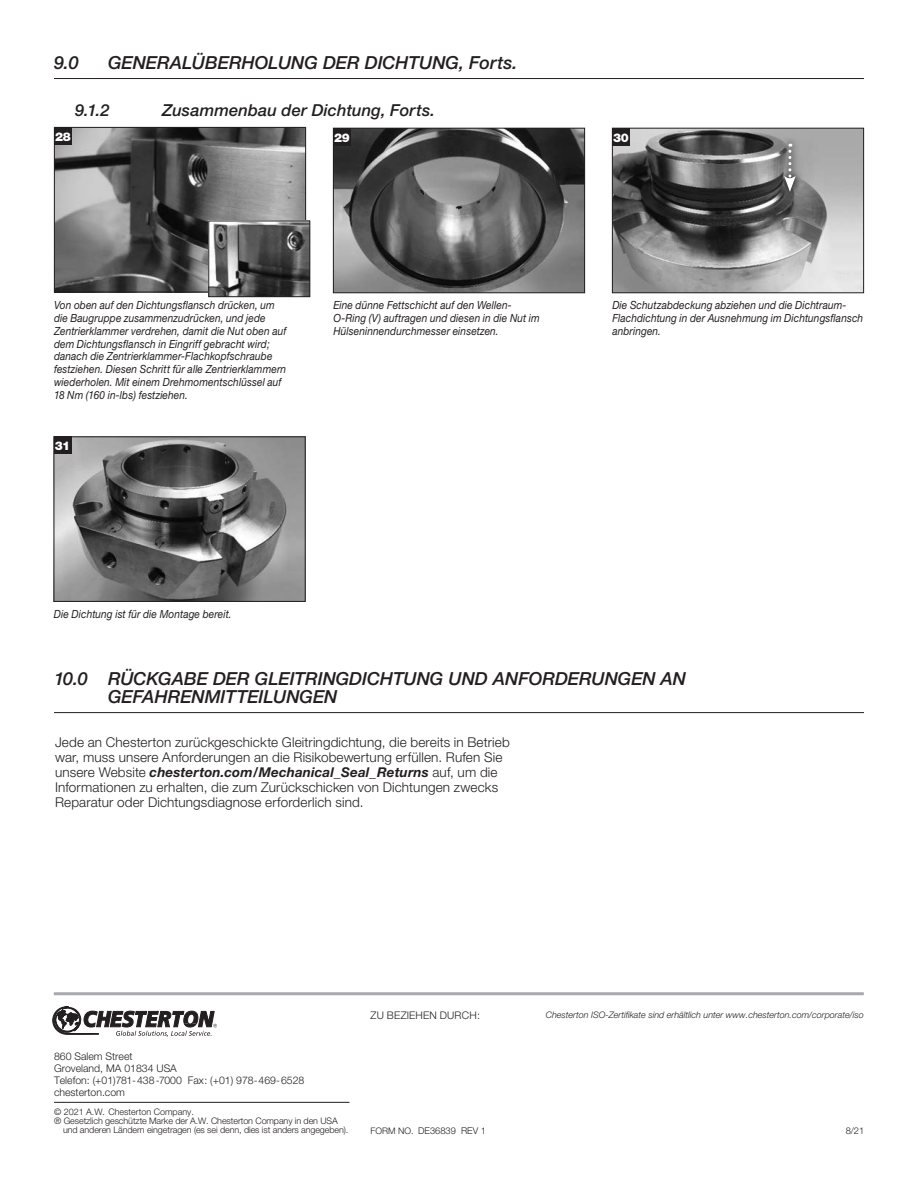
<style>
.page{position:relative;width:918px;height:1188px;background:#fff}
.page>*{position:absolute;margin:0;border:0;box-sizing:border-box;transform-origin:0 0}
.t1{font:italic 500 18px/18px "Helvetica Neue";letter-spacing:-.005em;color:#231f20}
.t2{font:italic 500 16.5px "Helvetica Neue";letter-spacing:.005em;color:#231f20}
.t3{font:300 13.5px/15px "Helvetica Neue CE";letter-spacing:.01em;color:#231f20}
.t4{font:900 12px "Helvetica Neue CE";letter-spacing:-.05em;color:#fff}
.t5{font:italic 11.25px/12.8px "Helvetica Neue CE";letter-spacing:.01em;color:#231f20;scale:.9 1}
.t6{font:300 10.5px/12px "Helvetica Neue CE";color:#231f20}
.t7{font:300 9.3px "Helvetica Neue CE";color:#231f20}
.t8{font:300 9px/9px "Helvetica Neue";letter-spacing:-.01em;color:#231f20}
.t9{font:italic 300 9px "Helvetica Neue CE";color:#231f20}
.t10{font:300 9px "Helvetica Neue CE";color:#231f20}
.s1{font-weight:700;font-style:italic}
.s2{font-size:9px}
</style>
<div class="page">
<hr style="left:54px;top:992px;width:810px;height:3px;background:#a8a9ad">
<svg style="left:53px;top:1006px;width:164px;height:31px"></svg>
<img style="left:56px;top:129px;width:248px;height:161px">
<div style="left:54px;top:127px;width:252px;height:165px;border:1px solid #231f20"></div>
<div style="left:54px;top:127px;width:18px;height:18px;background:#231f20"></div>
<img style="left:335px;top:130px;width:248px;height:161px">
<div style="left:333px;top:128px;width:252px;height:165px;border:1px solid #231f20"></div>
<img style="left:614px;top:130px;width:248px;height:161px">
<div style="left:612px;top:128px;width:252px;height:165px;border:1px solid #231f20"></div>
<div style="left:333px;top:128px;width:18px;height:18px;background:#231f20"></div>
<div style="left:612px;top:128px;width:18px;height:18px;background:#231f20"></div>
<img style="left:56px;top:438px;width:248px;height:162px">
<div style="left:54px;top:436px;width:252px;height:166px;border:1px solid #231f20"></div>
<div style="left:54px;top:436px;width:18px;height:18px;background:#231f20"></div>
<hr style="left:54px;top:78px;width:810px;height:1px;background:#231f20">
<hr style="left:54px;top:712px;width:810px;height:1px;background:#231f20">
<img style="left:210px;top:223px;width:98px;height:72px">
<div style="left:208px;top:221px;width:102px;height:76px;border:1px solid #231f20"></div>
<svg style="left:777px;top:137px;width:25px;height:61px"></svg>
<svg style="left:784px;top:144px;width:12px;height:48px"></svg>
<hr style="left:54px;top:1102px;width:296px;height:1px;background:#231f20">
<h1 class="t1" style="left:54px;top:54px;width:26px">9.0</h1>
<h1 class="t1" style="left:108px;top:54px;width:411px">GENERALÜBERHOLUNG DER DICHTUNG, Forts.</h1>
<h2 class="t2" style="left:75px;top:100px;width:36px">9.1.2</h2>
<h2 class="t2" style="left:162px;top:100px;width:275px">Zusammenbau der Dichtung, Forts.</h2>
<p class="t4" style="left:55px;top:129px;width:17px">28</p>
<p class="t4" style="left:334px;top:130px;width:17px">29</p>
<p class="t4" style="left:613px;top:130px;width:17px">30</p>
<p class="t5" style="left:54px;top:299px;width:260px">Von oben auf den Dichtungsflansch drücken, um die Baugruppe zusammenzudrücken, und jede Zentrierklammer verdrehen, damit die Nut oben auf dem Dichtungsflansch in Eingriff gebracht wird; danach die Zentrierklammer-Flachkopfschraube festziehen. Diesen Schritt für alle Zentrierklammern wiederholen. Mit einem Drehmomentschlüssel auf 18 Nm (160 in-lbs) festziehen.</p>
<p class="t5" style="left:612px;top:299px;width:280px">Die Schutzabdeckung abziehen und die Dichtraum-<br>Flachdichtung in der Ausnehmung im Dichtungsflansch anbringen.</p>
<p class="t5" style="left:333px;top:299px;width:231px">Eine dünne Fettschicht auf den Wellen-<br>O-Ring (V) auftragen und diesen in die Nut im<br>Hülseninnendurchmesser einsetzen.</p>
<p class="t4" style="left:55px;top:439px;width:17px">31</p>
<p class="t5" style="left:54px;top:608px;width:199px">Die Dichtung ist für die Montage bereit.</p>
<h1 class="t1" style="left:108px;top:670px;width:579px;text-indent:-54px">10.0 RÜCKGABE DER GLEITRINGDICHTUNG UND ANFORDERUNGEN AN<br>GEFAHRENMITTEILUNGEN</h1>
<p class="t3" style="left:55px;top:735px;width:456px">Jede an Chesterton zurückgeschickte Gleitringdichtung, die bereits in Betrieb war, muss unsere Anforderungen an die Risikobewertung erfüllen. Rufen Sie unsere Website <span class="s1">chesterton.com/Mechanical_Seal_Returns</span> auf, um die Informationen zu erhalten, die zum Zurückschicken von Dichtungen zwecks Reparatur oder Dichtungsdiagnose erforderlich sind.</p>
<p class="t6" style="left:54px;top:1050px;width:252px">860 Salem Street<br>Groveland, MA 01834 USA<br>Telefon: (+01)781-438-7000 Fax: (+01) 978-469-6528 chesterton.com</p>
<p class="t10" style="left:54px;top:1106px;width:141px">© 2021 A.W. Chesterton Company.</p>
<p class="t8" style="left:63px;top:1116px;width:287px;text-indent:-9px">® Gesetzlich geschützte Marke der A.W. Chesterton Company in den USA und anderen Ländern eingetragen (es sei denn, dies ist anders angegeben).</p>
<p class="t6" style="left:371px;top:1009px;width:111px">ZU BEZIEHEN DURCH:</p>
<p class="t9" style="left:546px;top:1010px;width:320px">Chesterton ISO-Zertifikate sind erhältlich unter www.chesterton.com/corporate/iso</p>
<p class="t7" style="left:371px;top:1125px;width:117px"><span class="s2">FORM NO.</span> DE36839 REV 1</p>
<p class="t7" style="left:846px;top:1125px;width:20px">8/21</p>
</div>
